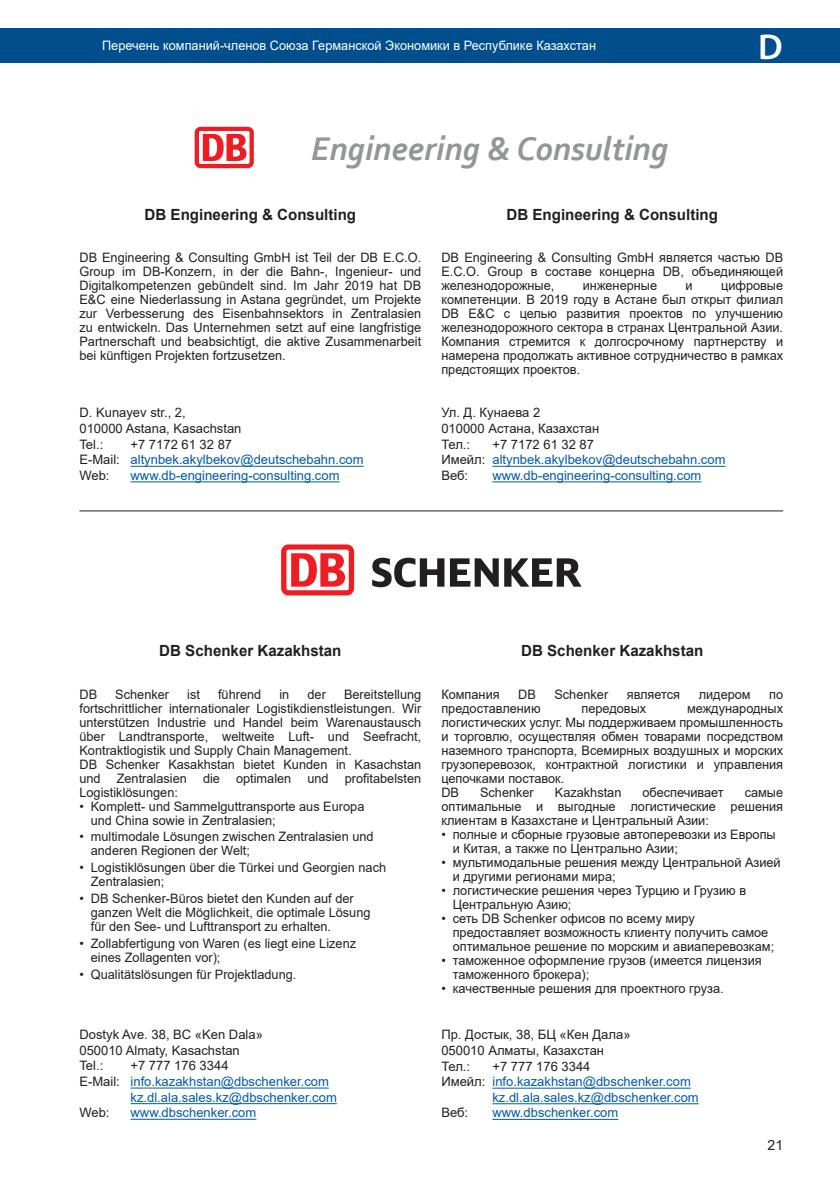
<style>
.page{position:relative;width:840px;height:1191px;background:#fff}
.page>*{position:absolute;margin:0;border:0;box-sizing:border-box;transform-origin:0 0}
.t1{font:600 36px "Myriad Pro";color:#fff}
.t2{font:italic 700 34.4px "Corbel";color:#939598}
.t3{font:700 15.4px "Arial";color:#231f20}
.t4{font:14px "Arial";color:#231f20}
.t5{font:13px/14px "Arial";color:#231f20}
.t6{font:13px/15.6px "Arial";color:#015aaa}
.t7{font:13px "Arial";color:#fff}
.s1{color:#231f20}
</style>
<div class="page">
<div style="left:0;top:28px;width:839px;height:34px;background:#004f8c"></div>
<hr style="left:79px;top:510px;width:703px;height:1px;background:#231f20">
<hr style="left:130px;top:466px;width:233px;height:1px;background:#015aaa">
<hr style="left:130px;top:481px;width:209px;height:1px;background:#015aaa">
<hr style="left:492px;top:466px;width:233px;height:1px;background:#015aaa">
<hr style="left:492px;top:481px;width:209px;height:1px;background:#015aaa">
<hr style="left:130px;top:1087px;width:199px;height:1px;background:#015aaa">
<hr style="left:130px;top:1103px;width:207px;height:1px;background:#015aaa">
<hr style="left:130px;top:1118px;width:126px;height:1px;background:#015aaa">
<hr style="left:492px;top:1087px;width:198px;height:1px;background:#015aaa">
<hr style="left:492px;top:1103px;width:206px;height:1px;background:#015aaa">
<hr style="left:492px;top:1118px;width:126px;height:1px;background:#015aaa">
<svg style="left:372px;top:557px;width:126px;height:30px"></svg>
<svg style="left:504px;top:558px;width:77px;height:28px"></svg>
<div style="left:281px;top:544px;width:73px;height:51px;background:#ee1d23;border-radius:7px"></div>
<div style="left:286px;top:549px;width:62px;height:41px;background:#fff;border-radius:2px"></div>
<svg style="left:291px;top:553px;width:54px;height:33px"></svg>
<div style="left:194px;top:127px;width:60px;height:41px;background:#ee1d23;border-radius:6px"></div>
<svg style="left:199px;top:131px;width:50px;height:33px"></svg>
<svg style="left:203px;top:134px;width:43px;height:27px"></svg>
<p class="t7" style="left:102px;top:37px;width:495px">Перечень компаний-членов Союза Германской Экономики в Республике Казахстан</p>
<h1 class="t1" style="left:757px;top:24px;width:26px">D</h1>
<h2 class="t2" style="left:311px;top:127px;width:358px">Engineering &amp; Consulting</h2>
<p class="t3" style="left:144px;top:203px;width:213px">DB Engineering &amp; Consulting</p>
<p class="t5" style="left:79px;top:250px;width:343px;text-align:justify">DB Engineering &amp; Consulting GmbH ist Teil der DB E.C.O.<br>Group im DB-Konzern, in der die Bahn-, Ingenieur- und Digitalkompetenzen gebündelt sind. Im Jahr 2019 hat DB E&amp;C eine Niederlassung in Astana gegründet, um Projekte zur Verbesserung des Eisenbahnsektors in Zentralasien zu entwickeln. Das Unternehmen setzt auf eine langfristige Partnerschaft und beabsichtigt, die aktive Zusammenarbeit bei künftigen Projekten fortzusetzen.</p>
<p class="t5" style="left:79px;top:405px;width:163px;line-height:15.6px">D. Kunayev str., 2,<br>010000 Astana, Kasachstan<br>Tel.:</p>
<p class="t6" style="left:79px;top:436px;width:285px;text-indent:51px"><span class="s1">+7 7172 61 32 87<br>E-Mail:</span> altynbek.akylbekov@deutschebahn.com<br><span class="s1">Web:</span></p>
<p class="t6" style="left:130px;top:467px;width:210px">www.db-engineering-consulting.com</p>
<p class="t3" style="left:506px;top:203px;width:213px">DB Engineering &amp; Consulting</p>
<p class="t5" style="left:441px;top:250px;width:343px;text-align:justify">DB Engineering &amp; Consulting GmbH является частью DB E.C.O. Group в составе концерна DB, объединяющей железнодорожные,</p>
<p class="t5" style="left:441px;top:278px;width:343px;text-align:justify;text-indent:279px">цифровые компетенции. В 2019 году в Астане был открыт филиал DB E&amp;C с целью развития проектов по улучшению железнодорожного сектора в странах Центральной Азии.<br>Компания стремится к долгосрочному партнерству и намерена продолжать активное сотрудничество в рамках предстоящих проектов.</p>
<p class="t5" style="left:441px;top:405px;width:159px;line-height:15.6px">Ул. Д. Кунаева 2<br>010000 Астана, Казахстан<br>Тел.:</p>
<p class="t5" style="left:582px;top:278px;width:76px">инженерные</p>
<p class="t5" style="left:685px;top:278px;width:9px">и</p>
<p class="t6" style="left:441px;top:436px;width:285px;text-indent:51px"><span class="s1">+7 7172 61 32 87<br>Имейл:</span> altynbek.akylbekov@deutschebahn.com<br><span class="s1">Веб:</span></p>
<p class="t6" style="left:492px;top:467px;width:210px">www.db-engineering-consulting.com</p>
<p class="t3" style="left:159px;top:640px;width:183px">DB Schenker Kazakhstan</p>
<p class="t5" style="left:79px;top:687px;width:19px">DB</p>
<p class="t5" style="left:115px;top:687px;width:55px">Schenker</p>
<p class="t5" style="left:187px;top:687px;width:14px">ist</p>
<p class="t5" style="left:218px;top:687px;width:45px">führend</p>
<p class="t5" style="left:279px;top:687px;width:11px">in</p>
<p class="t5" style="left:307px;top:687px;width:20px">der</p>
<p class="t5" style="left:79px;top:687px;width:343px;text-indent:264px">Bereitstellung fortschrittlicher internationaler Logistikdienstleistungen. Wir unterstützen Industrie und Handel beim Warenaustausch über Landtransporte, weltweite Luft- und Seefracht, Kontraktlogistik und Supply Chain Management.<br>DB Schenker Kasakhstan bietet Kunden in Kasachstan und Zentralasien die optimalen und profitabelsten Logistiklösungen:</p>
<p class="t5" style="left:91px;top:799px;width:275px;text-indent:-11px">• Komplett- und Sammelguttransporte aus Europa und China sowie in Zentralasien;</p>
<p class="t5" style="left:91px;top:829px;width:284px;text-indent:-11px">• multimodale Lösungen zwischen Zentralasien und anderen Regionen der Welt;</p>
<p class="t5" style="left:91px;top:860px;width:297px;text-indent:-11px">• Logistiklösungen über die Türkei und Georgien nach<br>Zentralasien;</p>
<p class="t5" style="left:91px;top:891px;width:281px;text-indent:-11px">• DB Schenker-Büros bietet den Kunden auf der ganzen Welt die Möglichkeit, die optimale Lösung für den See- und Lufttransport zu erhalten.</p>
<p class="t5" style="left:91px;top:936px;width:267px;text-indent:-11px">• Zollabfertigung von Waren (es liegt eine Lizenz eines Zollagenten vor);</p>
<p class="t5" style="left:79px;top:967px;width:218px">• Qualitätslösungen für Projektladung.</p>
<p class="t5" style="left:79px;top:1026px;width:185px;line-height:15.6px">Dostyk Ave. 38, BC «Ken Dala»<br>050010 Almaty, Kasachstan<br>Tel.:</p>
<p class="t5" style="left:130px;top:1058px;width:99px">+7 777 176 3344</p>
<p class="t6" style="left:79px;top:1073px;width:251px"><span class="s1">E-Mail:</span> info.kazakhstan@dbschenker.com</p>
<p class="t6" style="left:130px;top:1089px;width:208px">kz.dl.ala.sales.kz@dbschenker.com</p>
<p class="t5" style="left:79px;top:1105px;width:32px">Web:</p>
<p class="t6" style="left:130px;top:1104px;width:127px">www.dbschenker.com</p>
<p class="t3" style="left:521px;top:640px;width:183px">DB Schenker Kazakhstan</p>
<p class="t5" style="left:441px;top:687px;width:60px">Компания</p>
<p class="t5" style="left:518px;top:687px;width:19px">DB</p>
<p class="t5" style="left:554px;top:687px;width:55px">Schenker</p>
<p class="t5" style="left:626px;top:687px;width:55px">является</p>
<p class="t5" style="left:698px;top:687px;width:53px">лидером</p>
<p class="t5" style="left:768px;top:687px;width:15px">по</p>
<p class="t5" style="left:441px;top:701px;width:101px">предоставлению</p>
<p class="t5" style="left:581px;top:701px;width:66px">передовых</p>
<p class="t5" style="left:441px;top:701px;width:343px;text-indent:245px">международных логистических услуг. Мы поддерживаем промышленность и торговлю, осуществляя обмен товарами посредством наземного транспорта, Всемирных воздушных и морских грузоперевозок, контрактной логистики и управления цепочками поставок.<br>DB</p>
<p class="t5" style="left:479px;top:785px;width:55px">Schenker</p>
<p class="t5" style="left:554px;top:785px;width:68px">Kazakhstan</p>
<p class="t5" style="left:642px;top:785px;width:83px">обеспечивает</p>
<p class="t5" style="left:441px;top:785px;width:343px;text-align:justify;text-indent:303px">самые оптимальные и выгодные логистические решения клиентам в Казахстане и Центральный Азии:</p>
<p class="t5" style="left:452px;top:827px;width:324px;text-indent:-11px">• полные и сборные грузовые автоперевозки из Европы и Китая, а также по Центрально Азии;</p>
<p class="t5" style="left:452px;top:855px;width:329px;text-indent:-11px">• мультимодальные решения между Центральной Азией и другими регионами мира;</p>
<p class="t5" style="left:452px;top:883px;width:295px;text-indent:-11px">• логистические решения через Турцию и Грузию в<br>Центральную Азию;</p>
<p class="t5" style="left:452px;top:911px;width:323px;text-indent:-11px">• сеть DB Schenker офисов по всему миру предоставляет возможность клиенту получить самое оптимальное решение по морским и авиаперевозкам;</p>
<p class="t5" style="left:452px;top:953px;width:310px;text-indent:-11px">• таможенное оформление грузов (имеется лицензия таможенного брокера);</p>
<p class="t5" style="left:441px;top:981px;width:284px">• качественные решения для проектного груза.</p>
<p class="t5" style="left:441px;top:1027px;width:191px;line-height:15.6px">Пр. Достык, 38, БЦ «Кен Дала»<br>050010 Алматы, Казахстан<br>Тел.:</p>
<p class="t5" style="left:492px;top:1059px;width:99px">+7 777 176 3344</p>
<p class="t6" style="left:441px;top:1073px;width:251px"><span class="s1">Имейл:</span> info.kazakhstan@dbschenker.com</p>
<p class="t6" style="left:492px;top:1089px;width:208px">kz.dl.ala.sales.kz@dbschenker.com</p>
<p class="t5" style="left:441px;top:1105px;width:28px">Веб:</p>
<p class="t6" style="left:492px;top:1105px;width:127px">www.dbschenker.com</p>
<p class="t4" style="left:767px;top:1135px;width:17px">21</p>
</div>
